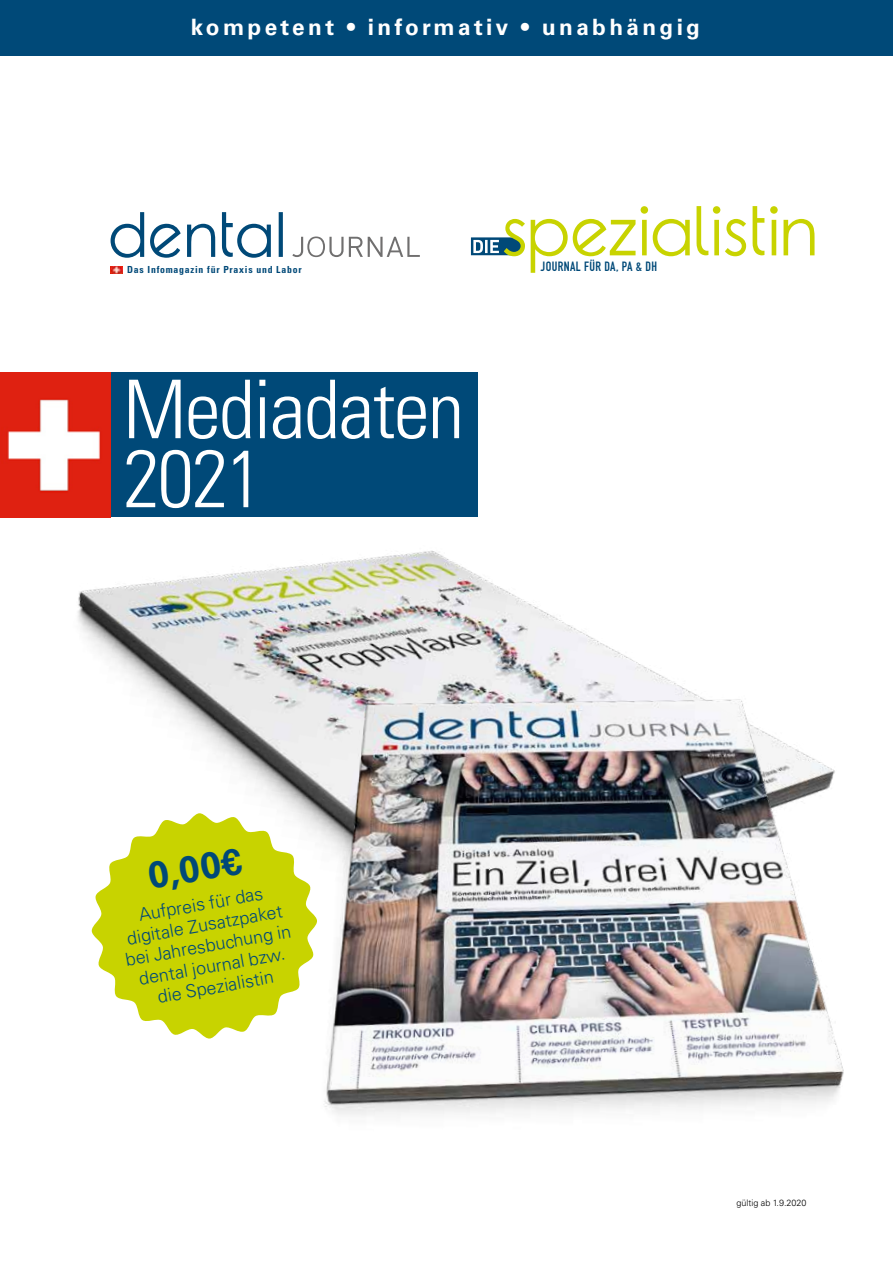
<style>
.page{position:relative;width:893px;height:1263px;background:#fff}
.page>*{position:absolute;margin:0;border:0;box-sizing:border-box;transform-origin:0 0}
.t1{font:300 condensed 81px/69px "Univers LT Std";letter-spacing:-.02em;color:#fff}
.t2{font:700 37.5px "Univers LT Std";color:#004978}
.t3{font:700 22.5px "Univers LT Std";letter-spacing:.15em;color:#fff}
.t4{font:300 18px/21px "Univers LT Std";color:#004978;text-align:center}
.t5{font:13.2px "DIN Engschrift Std";letter-spacing:.03em;color:#004978}
.t6{font:700 condensed 9.75px "Univers LT Std";letter-spacing:.08em;color:#004978}
.t7{font:300 9px "Univers LT Std";color:#000}
</style>
<div class="page">
<div style="left:0;top:0;width:893px;height:55px;background:#004978"></div>
<img style="left:78px;top:550px;width:766px;height:566px">
<svg style="left:92px;top:813px;width:225px;height:226px;fill:#c8d300"></svg>
<svg style="left:292px;top:236px;width:128px;height:21px"></svg>
<svg style="left:111px;top:212px;width:172px;height:46px"></svg>
<svg style="left:111px;top:266px;width:12px;height:7px"></svg>
<svg style="left:471px;top:206px;width:343px;height:67px"></svg>
<div style="left:111px;top:372px;width:367px;height:145px;background:#004978"></div>
<img style="left:0;top:372px;width:111px;height:146px">
<p class="t3" style="left:191px;top:14px;width:511px">kompetent • informativ • unabhängig</p>
<p class="t6" style="left:127px;top:264px;width:176px">Das Infomagazin für Praxis und Labor</p>
<p class="t5" style="left:541px;top:258px;width:118px">JOURNAL FÜR DA, PA &amp; DH</p>
<h1 class="t1" style="left:123px;top:375px;width:342px">Mediadaten<br>2021</h1>
<h2 class="t2" style="left:144px;top:855px;width:96px;rotate:-10deg">0,00€</h2>
<p class="t4" style="left:117px;top:908px;width:169px;rotate:-10deg">Aufpreis für das digitale Zusatzpaket bei Jahresbuchung in dental journal bzw. die Spezialistin</p>
<p class="t7" style="left:736px;top:1197px;width:72px">gültig ab 1.9.2020</p>
</div>
